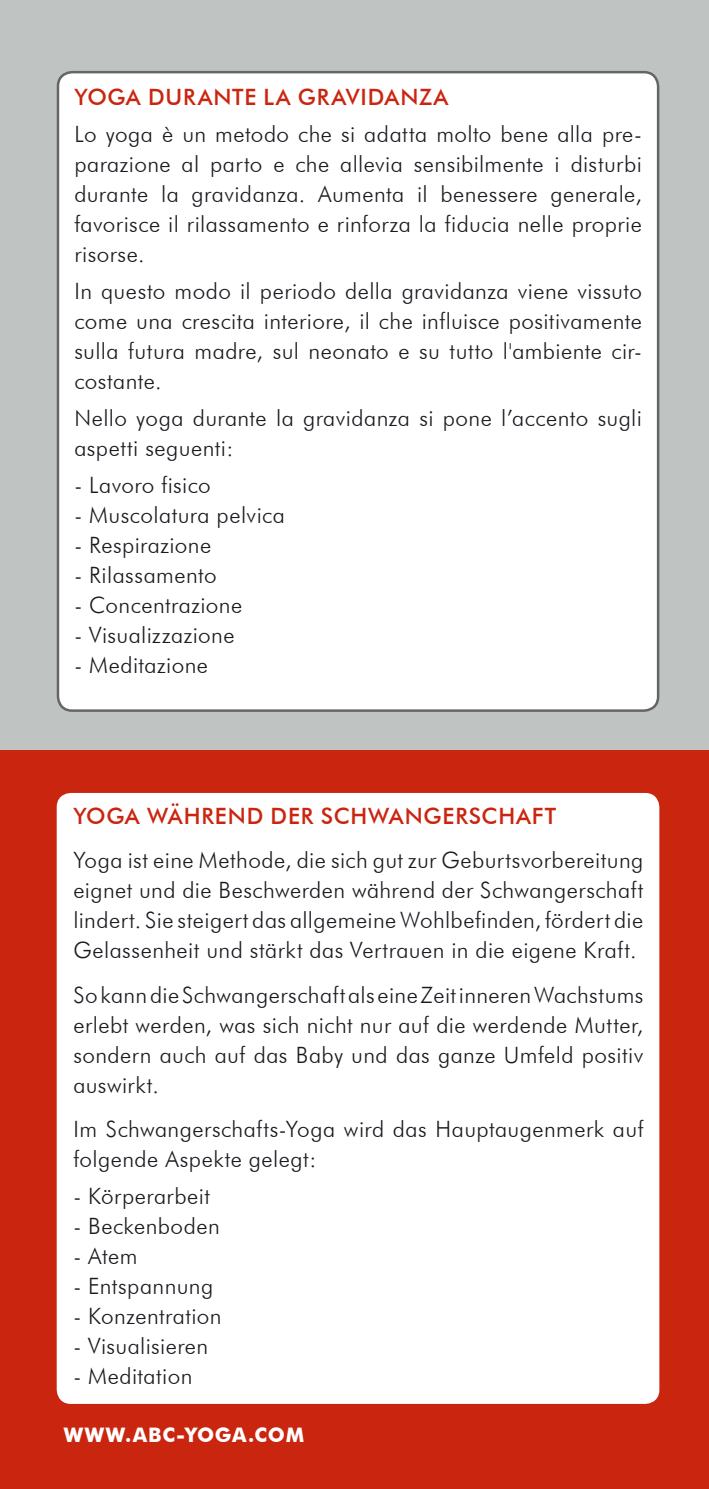
<style>
.page{position:relative;width:709px;height:1489px;background:#fff}
.page>*{position:absolute;margin:0;border:0;box-sizing:border-box;transform-origin:0 0}
.t1{font:300 22.5px/30px "Futura BT";letter-spacing:.02em;color:#1a1a20;text-align:justify}
.t2{font:500 22.5px "Futura BT";letter-spacing:.035em;color:#ca250f}
.t3{font:700 20px "Futura BT";letter-spacing:.035em;color:#fff}
</style>
<div class="page">
<div style="left:0;top:0;width:709px;height:780px;background:#bfc4c3"></div>
<div style="left:0;top:750px;width:709px;height:738px;background:#ca250f"></div>
<div style="left:56px;top:71px;width:604px;height:639px;background:#fff"></div>
<div style="left:57px;top:793px;width:602px;height:610px;background:#fff"></div>
<p class="t2" style="left:74px;top:83px;width:375px">YOGA DURANTE LA GRAVIDANZA</p>
<p class="t1" style="left:74px;top:119px;width:569px">Lo yoga è un metodo che si adatta molto bene alla pre&shy;parazione al parto e che allevia sensibilmente i disturbi durante la gravidanza. Aumenta il benessere generale, favorisce il rilassamento e rinforza la fiducia nelle proprie risorse.</p>
<p class="t1" style="left:74px;top:276px;width:569px">In questo modo il periodo della gravidanza viene vissuto come una crescita interiore, il che influisce positivamente sulla futura madre, sul neonato e su tutto l'ambiente cir&shy;costante.</p>
<p class="t1" style="left:74px;top:403px;width:569px">Nello yoga durante la gravidanza si pone l’accento sugli aspetti seguenti:</p>
<p class="t1" style="left:74px;top:470px;width:138px">- Lavoro fisico</p>
<p class="t1" style="left:74px;top:500px;width:212px">- Muscolatura pelvica</p>
<p class="t1" style="left:74px;top:530px;width:138px">- Respirazione</p>
<p class="t1" style="left:74px;top:560px;width:144px">- Rilassamento</p>
<p class="t1" style="left:74px;top:590px;width:169px">- Concentrazione</p>
<p class="t1" style="left:74px;top:620px;width:162px">- Visualizzazione</p>
<p class="t1" style="left:74px;top:650px;width:135px">- Meditazione</p>
<p class="t2" style="left:73px;top:802px;width:484px">YOGA WÄHREND DER SCHWANGERSCHAFT</p>
<p class="t1" style="left:73px;top:845px;width:571px">Yoga ist eine Methode, die sich gut zur Geburtsvorbereitung eignet und die Beschwerden während der Schwangerschaft lindert. Sie steigert das allgemeine Wohlbefinden, fördert die Gelassenheit und stärkt das Vertrauen in die eigene Kraft.</p>
<p class="t1" style="left:73px;top:979px;width:571px">So kann die Schwangerschaft als eine Zeit inneren Wachstums erlebt werden, was sich nicht nur auf die werdende Mutter, sondern auch auf das Baby und das ganze Umfeld positiv auswirkt.</p>
<p class="t1" style="left:73px;top:1113px;width:571px">Im Schwangerschafts-Yoga wird das Hauptaugenmerk auf folgende Aspekte gelegt:</p>
<p class="t1" style="left:73px;top:1180px;width:138px">- Körperarbeit</p>
<p class="t1" style="left:73px;top:1210px;width:148px">- Beckenboden</p>
<p class="t1" style="left:73px;top:1240px;width:66px">- Atem</p>
<p class="t1" style="left:73px;top:1270px;width:141px">- Entspannung</p>
<p class="t1" style="left:73px;top:1300px;width:150px">- Konzentration</p>
<p class="t1" style="left:73px;top:1330px;width:136px">- Visualisieren</p>
<p class="t1" style="left:73px;top:1360px;width:121px">- Meditation</p>
<p class="t3" style="left:64px;top:1422px;width:242px">WWW.ABC-YOGA.COM</p>
</div>
